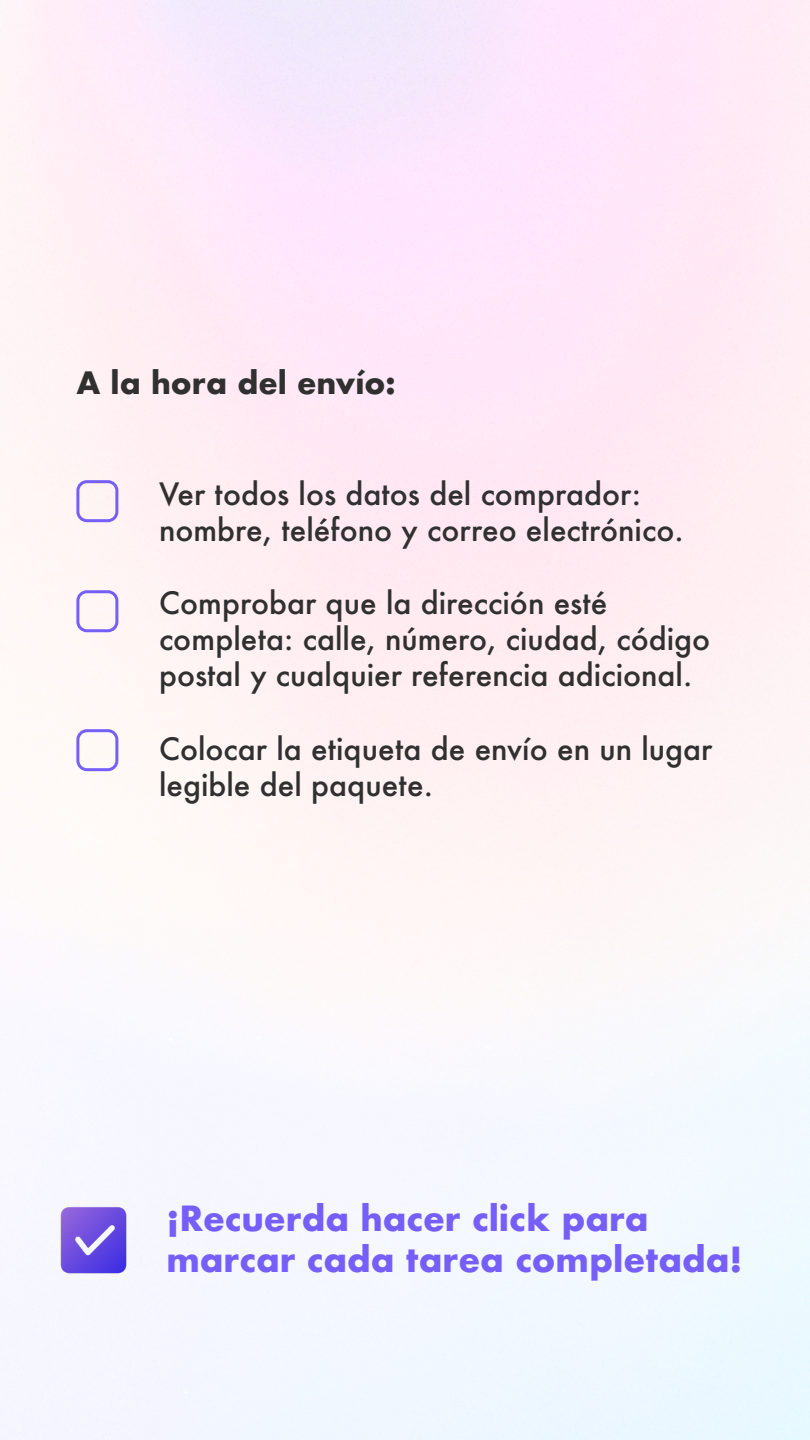
<style>
.page{position:relative;width:810px;height:1440px;background:#fff}
.page>*{position:absolute;margin:0;border:0;box-sizing:border-box;transform-origin:0 0}
.t1{font:700 33.75px/40.5px "Futura";color:#755efa}
.t2{font:500 30px/36px "Futura";color:#313031}
.t3{font:700 30px "Futura";color:#313031}
</style>
<div class="page">
<img style="left:0;top:0;width:810px;height:1440px">
<div style="left:76px;top:480px;width:42px;height:42px;border:3px solid #755efa;border-radius:9px"></div>
<div style="left:76px;top:590px;width:42px;height:42px;border:3px solid #755efa;border-radius:9px"></div>
<div style="left:76px;top:729px;width:42px;height:42px;border:3px solid #755efa;border-radius:9px"></div>
<img style="left:48px;top:1195px;width:91px;height:91px">
<p class="t3" style="left:76px;top:361px;width:321px">A la hora del envío:</p>
<p class="t2" style="left:159px;top:475px;width:526px">Ver todos los datos del comprador: nombre, teléfono y correo electrónico.</p>
<p class="t2" style="left:159px;top:585px;width:553px">Comprobar que la dirección esté completa: calle, número, ciudad, código postal y cualquier referencia adicional.</p>
<p class="t2" style="left:159px;top:730px;width:555px">Colocar la etiqueta de envío en un lugar legible del paquete.</p>
<p class="t1" style="left:166px;top:1198px;width:578px">¡Recuerda hacer click para marcar cada tarea completada!</p>
</div>
